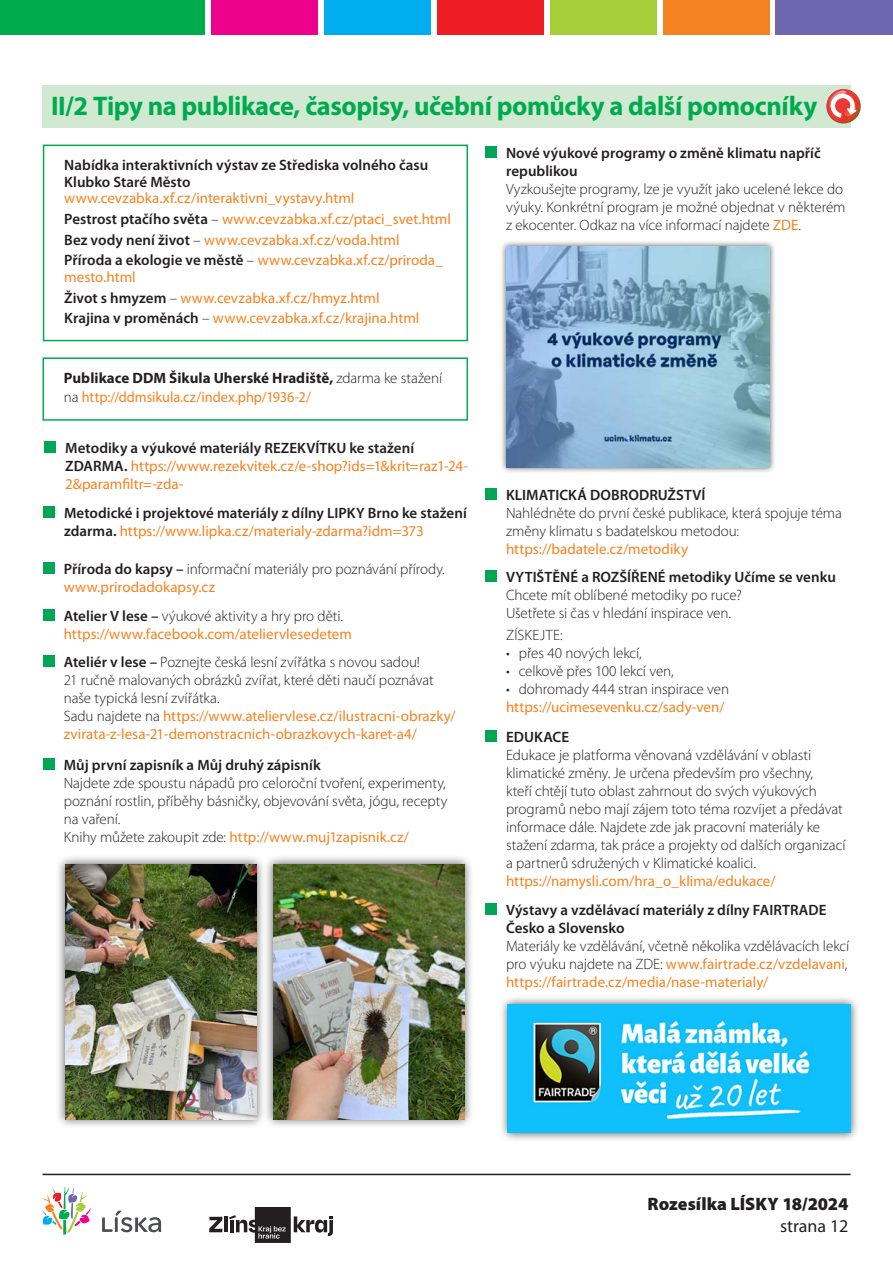
<style>
.page{position:relative;width:893px;height:1263px;background:#fff}
.page>*{position:absolute;margin:0;border:0;box-sizing:border-box;transform-origin:0 0}
.nadpis{font:700 27px "Myriad Pro";letter-spacing:-.015em;color:#00ab4d}
.t1{font:900 18px "Myriad Pro";color:#231f20}
.t2{font:18px "Myriad Pro";color:#231f20}
.text{font:300 15px/18px "Myriad Pro";letter-spacing:-.005em;color:#231f20}
.text-2{font:15px/18px "Myriad Pro";color:#f58220}
.text-3{font:600 15px/18px "Myriad Pro";color:#231f20}
.text-4{font:15px/19.2px "Myriad Pro";color:#f58220;scale:.95 1}
.text-5{font:300 15px "Myriad Pro";letter-spacing:.03em;color:#231f20}
.s1{font-weight:600;color:#231f20}
.s2{font-weight:300;color:#231f20}
.s3{font-weight:700;color:#231f20}
.s4{font-weight:400;color:#f58220}
.s5{font-weight:600}
</style>
<div class="page">
<div style="left:0;top:0;width:205px;height:34px;background:#00ab4d"></div>
<div style="left:211px;top:0;width:107px;height:34px;background:#ed028c"></div>
<div style="left:324px;top:0;width:107px;height:34px;background:#00aeef"></div>
<div style="left:437px;top:0;width:107px;height:34px;background:#ee1d23"></div>
<div style="left:550px;top:0;width:107px;height:34px;background:#a6ce39"></div>
<div style="left:663px;top:0;width:107px;height:34px;background:#f58220"></div>
<div style="left:776px;top:0;width:117px;height:34px;background:#6c67ae"></div>
<svg style="left:102px;top:1211px;width:59px;height:21px"></svg>
<svg style="left:43px;top:1186px;width:48px;height:49px"></svg>
<hr style="left:43px;top:1174px;width:808px;height:1px;background:#231f20">
<svg style="left:209px;top:1217px;width:13px;height:15px"></svg>
<hr style="left:224px;top:1216px;width:4px;height:16px;background:#231f20">
<svg style="left:229px;top:1207px;width:104px;height:36px"></svg>
<div style="left:43px;top:85px;width:808px;height:43px;background:#d1e9d3"></div>
<svg style="left:826px;top:89px;width:35px;height:35px"></svg>
<div style="left:43px;top:357px;width:425px;height:64px;border:2px solid #00ab4d"></div>
<div style="left:43px;top:145px;width:425px;height:196px;border:2px solid #00ab4d"></div>
<div style="left:43px;top:562px;width:12px;height:12px;background:#00a656"></div>
<div style="left:43px;top:506px;width:12px;height:12px;background:#00a656"></div>
<div style="left:43px;top:609px;width:12px;height:12px;background:#00a656"></div>
<div style="left:44px;top:441px;width:12px;height:12px;background:#00a656"></div>
<div style="left:485px;top:570px;width:12px;height:12px;background:#00a656"></div>
<div style="left:485px;top:488px;width:12px;height:12px;background:#00a656"></div>
<div style="left:43px;top:655px;width:12px;height:12px;background:#00a656"></div>
<div style="left:43px;top:758px;width:12px;height:12px;background:#00a656"></div>
<div style="left:263px;top:855px;width:211px;height:274px;background:#231f20;opacity:.75"></div>
<img style="left:273px;top:864px;width:191px;height:255px">
<div style="left:56px;top:855px;width:210px;height:274px;background:#231f20;opacity:.75"></div>
<img style="left:65px;top:864px;width:192px;height:255px">
<div style="left:485px;top:902px;width:12px;height:12px;background:#00a656"></div>
<div style="left:499px;top:995px;width:361px;height:147px;background:#231f20;opacity:.75"></div>
<img style="left:508px;top:1004px;width:342px;height:129px">
<div style="left:485px;top:146px;width:12px;height:12px;background:#00a656"></div>
<div style="left:485px;top:730px;width:12px;height:12px;background:#00a656"></div>
<div style="left:500px;top:240px;width:276px;height:234px;background:#231f20;opacity:.75"></div>
<img style="left:506px;top:247px;width:264px;height:221px">
<p class="nadpis" style="left:51px;top:89px;width:768px">II/2 Tipy na publikace, časopisy, učební pomůcky a další pomocníky</p>
<p class="text-3" style="left:64px;top:156px;width:365px;line-height:16.5px">Nabídka interaktivních výstav ze Střediska volného času<br>Klubko Staré Město</p>
<p class="text-2" style="left:64px;top:189px;width:292px">www.cevzabka.xf.cz/interaktivni_vystavy.html</p>
<p class="text-2" style="left:64px;top:210px;width:388px"><span class="s1">Pestrost ptačího světa</span> <span class="s2">–</span> www.cevzabka.xf.cz/ptaci_svet.html</p>
<p class="text-2" style="left:64px;top:230px;width:337px"><span class="s1">Bez vody není život</span> <span class="s2">–</span> www.cevzabka.xf.cz/voda.html</p>
<p class="text-2" style="left:64px;top:252px;width:380px;line-height:16.5px"><span class="s1">Příroda a ekologie ve městě</span> <span class="s2">–</span> www.cevzabka.xf.cz/priroda_ mesto.html</p>
<p class="text-2" style="left:64px;top:288px;width:317px"><span class="s1">Život s hmyzem</span> <span class="s2">–</span> www.cevzabka.xf.cz/hmyz.html</p>
<p class="text-2" style="left:64px;top:309px;width:357px"><span class="s1">Krajina v proměnách</span> <span class="s2">–</span> www.cevzabka.xf.cz/krajina.html</p>
<p class="text-4" style="left:64px;top:368px;width:400px"><span class="s3">Publikace DDM Šikula Uherské Hradiště,</span> <span class="s2">zdarma ke stažení na</span> http://ddmsikula.cz/index.php/1936-2/</p>
<p class="text-2" style="left:65px;top:439px;width:404px"><span class="s1">Metodiky a výukové materiály REZEKVÍTKU ke stažení<br>ZDARMA.</span> https://www.rezekvitek.cz/e-shop?ids=1&amp;krit=raz1-24-<br>2&amp;paramfiltr=-zda-</p>
<p class="text-3" style="left:64px;top:504px;width:404px">Metodické i projektové materiály z dílny LIPKY Brno ke stažení zdarma. <span class="s4">https://www.lipka.cz/materialy-zdarma?idm=373</span></p>
<p class="text" style="left:64px;top:560px;width:383px"><span class="s5">Příroda do kapsy –</span> informační materiály pro poznávání přírody. <span class="s4">www.prirodadokapsy.cz</span></p>
<p class="text" style="left:64px;top:607px;width:281px"><span class="s5">Atelier V lese –</span> výukové aktivity a hry pro děti.</p>
<p class="text-2" style="left:64px;top:624px;width:290px">https://www.facebook.com/ateliervlesedetem</p>
<p class="text" style="left:64px;top:653px;width:358px"><span class="s5">Ateliér v lese –</span> Poznejte česká lesní zvířátka s novou sadou!</p>
<p class="text" style="left:64px;top:671px;width:372px">21 ručně malovaných obrázků zvířat, které děti naučí poznávat naše typická lesní zvířátka.</p>
<p class="text-2" style="left:64px;top:707px;width:393px"><span class="s2">Sadu najdete na</span> https://www.ateliervlese.cz/ilustracni-obrazky/ zvirata-z-lesa-21-demonstracnich-obrazkovych-karet-a4/</p>
<p class="text-3" style="left:64px;top:756px;width:259px">Můj první zapisník a Můj druhý zápisník</p>
<p class="text" style="left:64px;top:774px;width:385px;text-align:justify">Najdete zde spoustu nápadů pro celoroční tvoření, experimenty, poznání rostlin, příběhy básničky, objevování světa, jógu, recepty na vaření.</p>
<p class="text-2" style="left:64px;top:828px;width:347px"><span class="s2">Knihy můžete zakoupit zde:</span> http://www.muj1zapisnik.cz/</p>
<p class="text-3" style="left:506px;top:144px;width:316px">Nové výukové programy o změně klimatu napříč republikou</p>
<p class="text" style="left:506px;top:180px;width:341px">Vyzkoušejte programy, lze je využít jako ucelené lekce do výuky. Konkrétní program je možné objednat v některém z ekocenter. Odkaz na více informací najdete <span class="s4">ZDE</span>.</p>
<p class="text-3" style="left:506px;top:485px;width:201px">KLIMATICKÁ DOBRODRUŽSTVÍ</p>
<p class="text" style="left:506px;top:504px;width:337px">Nahlédněte do první české publikace, která spojuje téma změny klimatu s badatelskou metodou:</p>
<p class="text-2" style="left:506px;top:540px;width:184px">https://badatele.cz/metodiky</p>
<p class="text-3" style="left:506px;top:567px;width:331px">VYTIŠTĚNÉ a ROZŠÍŘENÉ metodiky Učíme se venku</p>
<p class="text" style="left:506px;top:586px;width:237px">Chcete mít oblíbené metodiky po ruce?</p>
<p class="text" style="left:506px;top:604px;width:227px">Ušetřete si čas v hledání inspirace ven.</p>
<p class="text-5" style="left:506px;top:626px;width:58px">ZÍSKEJTE:</p>
<p class="text" style="left:506px;top:644px;width:137px">• přes 40 nových lekcí,</p>
<p class="text" style="left:506px;top:662px;width:169px">• celkově přes 100 lekcí ven,</p>
<p class="text" style="left:506px;top:680px;width:224px">• dohromady 444 stran inspirace ven</p>
<p class="text-2" style="left:506px;top:698px;width:220px">https://ucimesevenku.cz/sady-ven/</p>
<p class="text-3" style="left:506px;top:727px;width:65px">EDUKACE</p>
<p class="text" style="left:506px;top:746px;width:341px">Edukace je platforma věnovaná vzdělávání v oblasti klimatické změny. Je určena především pro všechny,<br>kteří chtějí tuto oblast zahrnout do svých výukových programů nebo mají zájem toto téma rozvíjet a předávat informace dále. Najdete zde jak pracovní materiály ke stažení zdarma, tak práce a projekty od dalších organizací a partnerů sdružených v Klimatické koalici.</p>
<p class="text-2" style="left:506px;top:872px;width:271px">https://namysli.com/hra_o_klima/edukace/</p>
<p class="text-3" style="left:506px;top:900px;width:322px">Výstavy a vzdělávací materiály z dílny FAIRTRADE<br>Česko a Slovensko</p>
<p class="text" style="left:506px;top:936px;width:345px;text-align:justify">Materiály ke vzdělávání, včetně několika vzdělávacích lekcí pro výuku najdete na ZDE: <span class="s4">www.fairtrade.cz/vzdelavani</span>, <span class="s4">https://fairtrade.cz/media/nase-materialy/</span></p>
<p class="t1" style="left:648px;top:1192px;width:202px">Rozesílka LÍSKY 18/2024</p>
<p class="t2" style="left:780px;top:1215px;width:70px">strana 12</p>
</div>
